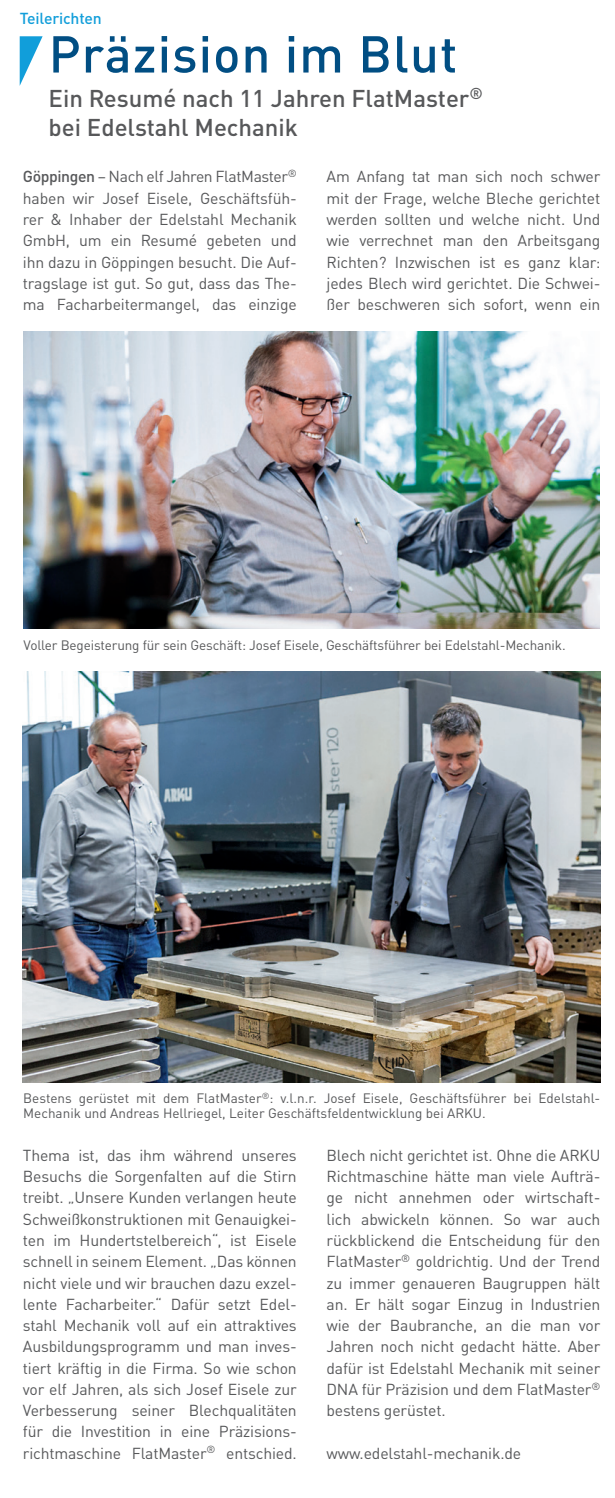
<style>
.page{position:relative;width:615px;height:1498px;background:#fff}
.page>*{position:absolute;margin:0;border:0;box-sizing:border-box;transform-origin:0 0}
.t1{font:500 51px "DINOT";letter-spacing:.02em;color:#014e83}
.t2{font:500 24px/28.8px "DINOT";color:#57585a}
.t3{font:15.75px/21.3px "DINOT";letter-spacing:-.01em;color:#57585a;text-align:justify}
.t4{font:500 15.75px "DINOT";letter-spacing:-.01em;color:#119eda}
.t5{font:13.5px/15px "DINOT";color:#57585a}
.s1{font-weight:500}
</style>
<div class="page">
<svg style="left:20px;top:36px;width:23px;height:49px"></svg>
<img style="left:23px;top:671px;width:577px;height:411px">
<img style="left:24px;top:331px;width:576px;height:298px">
<p class="t4" style="left:20px;top:9px;width:84px">Teilerichten</p>
<h1 class="t1" style="left:49px;top:22px;width:410px">Präzision im Blut</h1>
<h2 class="t2" style="left:49px;top:84px;width:436px">Ein Resumé nach 11 Jahren FlatMaster<sup>® </sup>bei Edelstahl Mechanik</h2>
<p class="t3" style="left:23px;top:166px;width:275px"><span class="s1">Göppingen</span> – Nach elf Jahren FlatMaster<sup>® </sup>haben wir Josef Eisele, Geschäftsfüh&shy;rer &amp; Inhaber der Edelstahl Mechanik GmbH, um ein Resumé gebeten und ihn dazu in Göppingen besucht. Die Auf&shy;tragslage ist gut. So gut, dass das The&shy;ma Facharbeitermangel, das einzige</p>
<p class="t3" style="left:326px;top:166px;width:275px">Am Anfang tat man sich noch schwer mit der Frage, welche Bleche gerichtet werden sollten und welche nicht. Und wie verrechnet man den Arbeitsgang Richten? Inzwischen ist es ganz klar: jedes Blech wird gerichtet. Die Schwei&shy;ßer beschweren sich sofort, wenn ein</p>
<p class="t5" style="left:24px;top:637px;width:543px">Voller Begeisterung für sein Geschäft: Josef Eisele, Geschäftsführer bei Edelstahl-Mechanik.</p>
<p class="t5" style="left:23px;top:1090px;width:579px">Bestens gerüstet mit dem FlatMaster<sup>®</sup>: v.l.n.r. Josef Eisele, Geschäftsführer bei Edelstahl-<br>Mechanik und Andreas Hellriegel, Leiter Geschäftsfeldentwicklung bei ARKU.</p>
<p class="t3" style="left:23px;top:1144px;width:275px">Thema ist, das ihm während unseres Besuchs die Sorgenfalten auf die Stirn treibt. „Unsere Kunden verlangen heute Schweißkonstruktionen mit Genauigkei&shy;ten im Hundertstelbereich“, ist Eisele schnell in seinem Element. „Das können nicht viele und wir brauchen dazu exzel&shy;lente Facharbeiter.“ Dafür setzt Edel&shy;stahl Mechanik voll auf ein attraktives Ausbildungsprogramm und man inves&shy;tiert kräftig in die Firma. So wie schon vor elf Jahren, als sich Josef Eisele zur Verbesserung seiner Blechqualitäten für die Investition in eine Präzisions&shy;richtmaschine FlatMaster<sup>®</sup> entschied.</p>
<p class="t3" style="left:326px;top:1144px;width:275px">Blech nicht gerichtet ist. Ohne die ARKU Richtmaschine hätte man viele Aufträ&shy;ge nicht annehmen oder wirtschaft&shy;lich abwickeln können. So war auch rückblickend die Entscheidung für den FlatMaster<sup>®</sup> goldrichtig. Und der Trend zu immer genaueren Baugruppen hält an. Er hält sogar Einzug in Industrien wie der Baubranche, an die man vor Jahren noch nicht gedacht hätte. Aber dafür ist Edelstahl Mechanik mit seiner DNA für Präzision und dem FlatMaster<sup>® </sup>bestens gerüstet.</p>
<p class="t3" style="left:326px;top:1441px;width:196px">www.edelstahl-mechanik.de</p>
</div>
